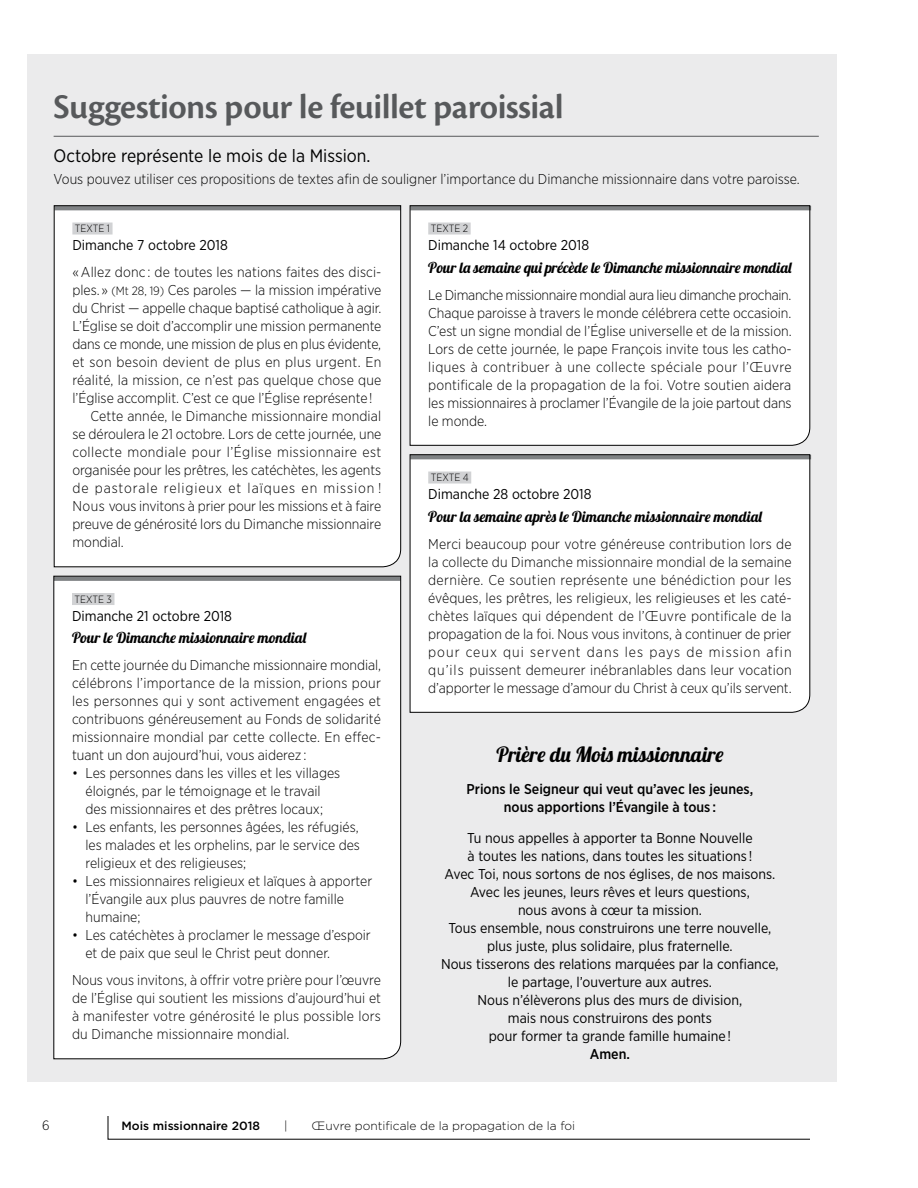
<style>
.page{position:relative;width:918px;height:1188px;background:#fff}
.page>*{position:absolute;margin:0;border:0;box-sizing:border-box;transform-origin:0 0}
.t1{font:600 36px "Cronos Pro";letter-spacing:-.015em;color:#57595b}
.t2{font:21px "Lobster";color:#000}
.t3{font:18px "Gotham Narrow";color:#000}
.t4{font:15px "Lobster";color:#000}
.t5{font:300 14.25px/18px "Gotham Narrow";color:#000;text-align:justify}
.t6{font:14.25px/18px "Gotham Narrow";color:#000;text-align:center}
.t7{font:500 14.25px/18px "Gotham Narrow";color:#000;text-align:center}
.t8{font:300 14.25px "Gotham Narrow";letter-spacing:.03em;color:#000}
.t9{font:300 14.25px "Gotham Narrow";letter-spacing:.02em;color:#000}
.t10{font:300 14.25px "Gotham Narrow";letter-spacing:.065em;color:#000}
.t11{font:300 13.5px "Gotham Narrow";color:#000}
.t12{font:300 12px "Gotham";color:#000}
.t13{font:500 12px "Gotham";color:#000}
.t14{font:300 10.5px "Gotham Narrow";color:#000}
.s1{font-size:12px}
</style>
<div class="page">
<svg style="left:108px;top:1116px;width:702px;height:24px"></svg>
<div style="left:27px;top:54px;width:810px;height:1028px;background:#ebebec"></div>
<div style="left:54px;top:205px;width:347px;height:362px;background:#fff"></div>
<hr style="left:410px;top:206px;width:401px;height:4px;background:#57595a">
<div style="left:410px;top:205px;width:400px;height:241px;background:#fff"></div>
<div style="left:53px;top:576px;width:348px;height:483px;background:#fff"></div>
<hr style="left:410px;top:455px;width:401px;height:4px;background:#57595a">
<svg style="left:410px;top:454px;width:400px;height:259px;background:#f1f1f1"></svg>
<hr style="left:54px;top:136px;width:765px;height:1px;background:#57595b">
<h1 class="t1" style="left:54px;top:86px;width:511px">Suggestions pour le feuillet paroissial</h1>
<p class="t3" style="left:54px;top:144px;width:318px">Octobre représente le mois de la Mission.</p>
<p class="t5" style="left:54px;top:170px;width:748px">Vous pouvez utiliser ces propositions de textes afin de souligner l’importance du Dimanche missionnaire dans votre paroisse.</p>
<p class="t14" style="left:75px;top:222px;width:37px">TEXTE 1</p>
<p class="t6" style="left:72px;top:236px;width:157px">Dimanche 7 octobre 2018</p>
<p class="t5" style="left:72px;top:263px;width:311px">« Allez donc : de toutes les nations faites des disci-</p>
<p class="t5" style="left:72px;top:281px;width:310px">ples. » <span class="s1">(Mt 28, 19)</span> Ces paroles — la mission impérative</p>
<p class="t5" style="left:72px;top:299px;width:311px">du Christ — appelle chaque baptisé catholique à agir.</p>
<p class="t5" style="left:72px;top:317px;width:311px">L’Église se doit d’accomplir une mission permanente</p>
<p class="t5" style="left:72px;top:335px;width:310px">dans ce monde, une mission de plus en plus évidente,</p>
<p class="t9" style="left:72px;top:354px;width:311px">et son besoin devient de plus en plus urgent. En</p>
<p class="t5" style="left:72px;top:371px;width:311px">réalité, la mission, ce n’est pas quelque chose que</p>
<p class="t5" style="left:72px;top:389px;width:302px">l’Église accomplit. C’est ce que l’Église représente !</p>
<p class="t5" style="left:90px;top:407px;width:292px">Cette année, le Dimanche missionnaire mondial</p>
<p class="t5" style="left:72px;top:425px;width:311px">se déroulera le 21 octobre. Lors de cette journée, une</p>
<p class="t8" style="left:72px;top:444px;width:311px">collecte mondiale pour l’Église missionnaire est</p>
<p class="t5" style="left:72px;top:461px;width:310px">organisée pour les prêtres, les catéchètes, les agents</p>
<p class="t10" style="left:72px;top:480px;width:310px">de pastorale religieux et laïques en mission !</p>
<p class="t5" style="left:72px;top:497px;width:310px">Nous vous invitons à prier pour les missions et à faire</p>
<p class="t5" style="left:72px;top:515px;width:310px">preuve de générosité lors du Dimanche missionnaire</p>
<p class="t5" style="left:72px;top:533px;width:53px">mondial.</p>
<p class="t14" style="left:74px;top:593px;width:39px">TEXTE 3</p>
<p class="t6" style="left:72px;top:606px;width:162px">Dimanche 21 octobre 2018</p>
<p class="t4" style="left:72px;top:628px;width:237px">Pour le Dimanche missionnaire mondial</p>
<p class="t5" style="left:72px;top:656px;width:311px">En cette journée du Dimanche missionnaire mondial, célébrons l’importance de la mission, prions pour les personnes qui y sont activement engagées et contribuons généreusement au Fonds de solidarité missionnaire mondial par cette collecte. En effec&shy;tuant un don aujourd’hui, vous aiderez :</p>
<p class="t5" style="left:72px;top:764px;width:270px;text-align:center">• Les personnes dans les villes et les villages éloignés, par le témoignage et le travail<br>des missionnaires et des prêtres locaux;</p>
<p class="t5" style="left:85px;top:818px;width:276px;text-indent:-13px">• Les enfants, les personnes âgées, les réfugiés, les malades et les orphelins, par le service des religieux et des religieuses;</p>
<p class="t5" style="left:85px;top:872px;width:288px;text-align:left;text-indent:-13px">• Les missionnaires religieux et laïques à apporter l’Évangile aux plus pauvres de notre famille humaine;</p>
<p class="t5" style="left:85px;top:926px;width:287px;text-indent:-13px">• Les catéchètes à proclamer le message d’espoir et de paix que seul le Christ peut donner.</p>
<p class="t5" style="left:72px;top:971px;width:311px">Nous vous invitons, à offrir votre prière pour l’œuvre de l’Église qui soutient les missions d’aujourd’hui et à manifester votre générosité le plus possible lors du Dimanche missionnaire mondial.</p>
<p class="t14" style="left:431px;top:222px;width:39px">TEXTE 2</p>
<p class="t6" style="left:428px;top:236px;width:162px">Dimanche 14 octobre 2018</p>
<p class="t4" style="left:428px;top:258px;width:366px">Pour la semaine qui précède le Dimanche missionnaire mondial</p>
<p class="t5" style="left:428px;top:285px;width:365px">Le Dimanche missionnaire mondial aura lieu dimanche prochain.<br>Chaque paroisse à travers le monde célébrera cette occasioin.<br>C’est un signe mondial de l’Église universelle et de la mission.<br>Lors de cette journée, le pape François invite tous les catho&shy;liques à contribuer à une collecte spéciale pour l’Œuvre pontificale de la propagation de la foi. Votre soutien aidera les missionnaires à proclamer l’Évangile de la joie partout dans le monde.</p>
<p class="t14" style="left:431px;top:471px;width:40px">TEXTE 4</p>
<p class="t6" style="left:428px;top:485px;width:165px">Dimanche 28 octobre 2018</p>
<p class="t4" style="left:428px;top:507px;width:336px">Pour la semaine après le Dimanche missionnaire mondial</p>
<p class="t5" style="left:428px;top:534px;width:365px">Merci beaucoup pour votre généreuse contribution lors de la collecte du Dimanche missionnaire mondial de la semaine dernière. Ce soutien représente une bénédiction pour les évêques, les prêtres, les religieux, les religieuses et les caté&shy;chètes laïques qui dépendent de l’Œuvre pontificale de la propagation de la foi. Nous vous invitons, à continuer de prier pour ceux qui servent dans les pays de mission afin qu’ils puissent demeurer inébranlables dans leur vocation d’apporter le message d’amour du Christ à ceux qu’ils servent.</p>
<h2 class="t2" style="left:496px;top:741px;width:229px">Prière du Mois missionnaire</h2>
<p class="t7" style="left:467px;top:780px;width:288px">Prions le Seigneur qui veut qu’avec les jeunes, nous apportions l’Évangile à tous :</p>
<p class="t6" style="left:441px;top:829px;width:339px">Tu nous appelles à apporter ta Bonne Nouvelle<br>à toutes les nations, dans toutes les situations !<br>Avec Toi, nous sortons de nos églises, de nos maisons.<br>Avec les jeunes, leurs rêves et leurs questions,<br>nous avons à cœur ta mission.<br>Tous ensemble, nous construirons une terre nouvelle, plus juste, plus solidaire, plus fraternelle.<br>Nous tisserons des relations marquées par la confiance, le partage, l’ouverture aux autres.<br>Nous n’élèverons plus des murs de division,<br>mais nous construirons des ponts<br>pour former ta grande famille humaine !</p>
<p class="t7" style="left:590px;top:1045px;width:42px">Amen.</p>
<p class="t11" style="left:42px;top:1117px;width:9px">6</p>
<p class="t13" style="left:122px;top:1118px;width:140px">Mois missionnaire 2018</p>
<p class="t12" style="left:284px;top:1119px;width:5px">|</p>
<p class="t12" style="left:312px;top:1119px;width:265px">Œuvre pontificale de la propagation de la foi</p>
</div>
